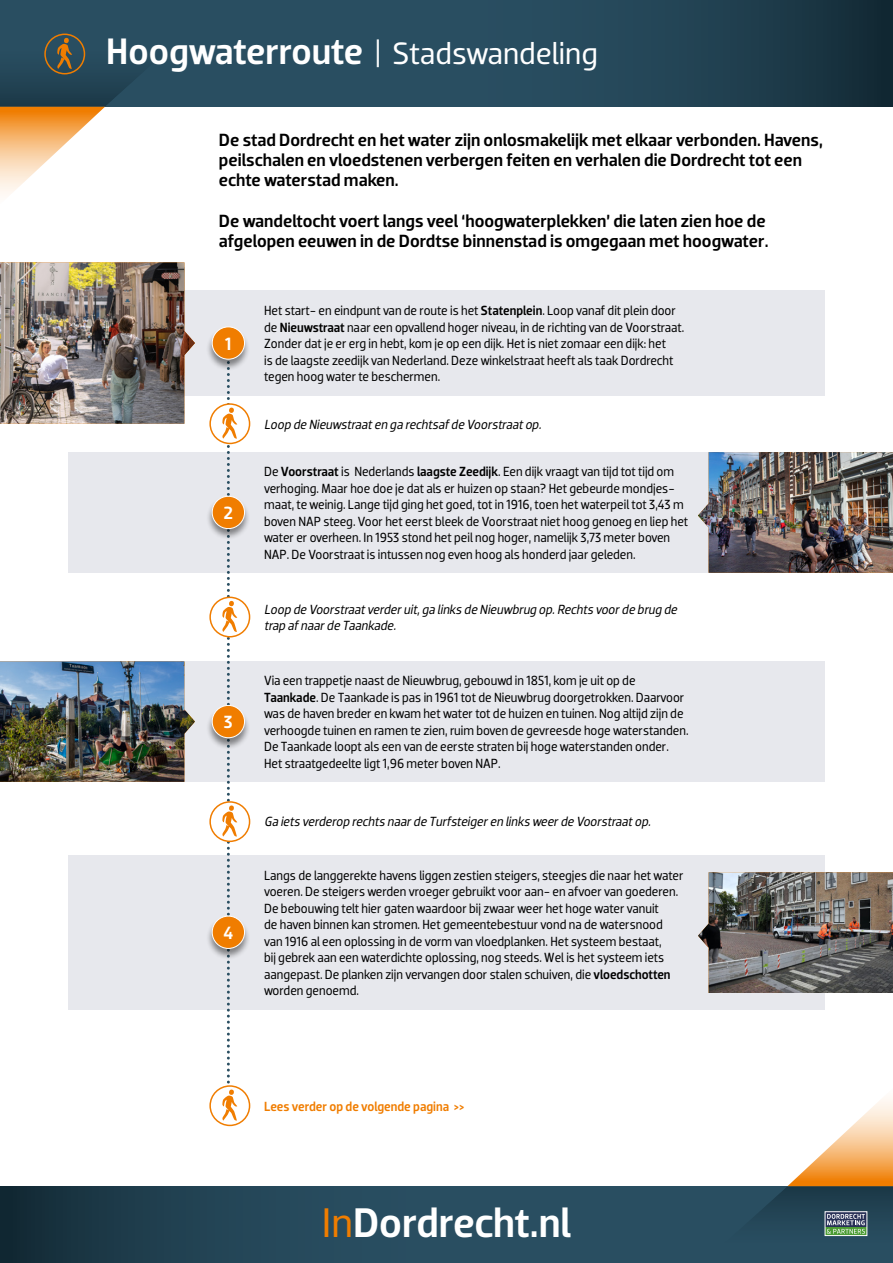
<style>
.page{position:relative;width:893px;height:1263px;background:#fff}
.page>*{position:absolute;margin:0;border:0;box-sizing:border-box;transform-origin:0 0}
.t1{font:500 42.15px "Dobra";letter-spacing:-.005em;color:#fff}
.t2{font:31.5px "Dobra";color:#fff}
.t3{font:500 18px/20.2px "Dobra";letter-spacing:-.005em;color:#000}
.t4{font:500 18px "Dobra";color:#fff}
.t5{font:13.5px/16.5px "Dobra";color:#000;scale:.95 1}
.t6{font:italic 13.5px/16.5px "Dobra";color:#000;scale:.95 1}
.t7{font:500 13.5px "Dobra";color:#f07d00;scale:.95 1}
.s1{font-weight:500;font-size:37.5px}
.s2{font-weight:500}
.s3{font-weight:400;color:#f07d00}
</style>
<div class="page">
<svg style="left:0;top:1186px;width:702px;height:77px;fill:#284c5e"></svg>
<svg style="left:0;top:0;width:893px;height:107px;fill:#284d60"></svg>
<svg style="left:702px;top:1098px;width:191px;height:165px"></svg>
<div style="left:825px;top:1211px;width:42px;height:25px;border:1px solid #fff"></div>
<div style="left:68px;top:290px;width:757px;height:106px;background:#e7e8ed"></div>
<div style="left:68px;top:452px;width:757px;height:121px;background:#e7e8ed"></div>
<div style="left:68px;top:661px;width:757px;height:121px;background:#e7e8ed"></div>
<div style="left:68px;top:855px;width:757px;height:155px;background:#e7e8ed"></div>
<div style="left:209px;top:403px;width:41px;height:41px;border:2px solid #f07d00;border-radius:50%"></div>
<div style="left:209px;top:597px;width:41px;height:40px;border:2px solid #f07d00;border-radius:50%"></div>
<div style="left:209px;top:801px;width:41px;height:41px;border:2px solid #f07d00;border-radius:50%"></div>
<svg style="left:0;top:22px;width:199px;height:173px"></svg>
<div style="left:206px;top:327px;width:44px;height:44px;background:#000;opacity:.45"></div>
<div style="left:212px;top:327px;width:33px;height:32px;background:#f07d00;border-radius:50%"></div>
<div style="left:212px;top:326px;width:33px;height:34px;border:1px solid #fff;border-radius:50%"></div>
<div style="left:206px;top:496px;width:44px;height:44px;background:#000;opacity:.45"></div>
<svg style="left:212px;top:496px;width:33px;height:33px"></svg>
<div style="left:212px;top:496px;width:33px;height:33px;border:1px solid #fff;border-radius:50%"></div>
<div style="left:206px;top:706px;width:44px;height:43px;background:#000;opacity:.45"></div>
<svg style="left:212px;top:705px;width:33px;height:33px"></svg>
<div style="left:212px;top:705px;width:33px;height:33px;border:1px solid #fff;border-radius:50%"></div>
<div style="left:206px;top:916px;width:44px;height:44px;background:#000;opacity:.45"></div>
<div style="left:212px;top:916px;width:33px;height:32px;background:#f07d00;border-radius:50%"></div>
<div style="left:212px;top:916px;width:33px;height:33px;border:1px solid #fff;border-radius:50%"></div>
<img style="left:0;top:262px;width:195px;height:162px">
<img style="left:0;top:661px;width:195px;height:121px">
<img style="left:698px;top:452px;width:195px;height:121px">
<img style="left:698px;top:872px;width:195px;height:121px">
<div style="left:209px;top:1085px;width:41px;height:41px;border:2px solid #f07d00;border-radius:50%"></div>
<svg style="left:222px;top:356px;width:15px;height:765px"></svg>
<h2 class="t2" style="left:106px;top:38px;width:493px"><span class="s1">Hoogwaterroute</span> | Stadswandeling</h2>
<h3 class="t3" style="left:219px;top:131px;width:605px">De stad Dordrecht en het water zijn onlosmakelijk met elkaar verbonden. Havens, peilschalen en vloedstenen verbergen feiten en verhalen die Dordrecht tot een echte waterstad maken.</h3>
<h3 class="t3" style="left:219px;top:212px;width:551px">De wandeltocht voert langs veel ‘hoogwaterplekken’ die laten zien hoe de afgelopen eeuwen in de Dordtse binnenstad is omgegaan met hoogwater.</h3>
<h3 class="t4" style="left:225px;top:337px;width:8px">1</h3>
<h3 class="t4" style="left:224px;top:506px;width:11px">2</h3>
<h3 class="t4" style="left:224px;top:715px;width:10px">3</h3>
<h3 class="t4" style="left:223px;top:926px;width:11px">4</h3>
<p class="t5" style="left:264px;top:303px;width:444px">Het start- en eindpunt van de route is het <span class="s2">Statenplein</span>. Loop vanaf dit plein door de <span class="s2">Nieuwstraat</span> naar een opvallend hoger niveau, in de richting van de Voorstraat.<br>Zonder dat je er erg in hebt, kom je op een dijk. Het is niet zomaar een dijk: het<br>is de laagste zeedijk van Nederland. Deze winkelstraat heeft als taak Dordrecht tegen hoog water te beschermen.</p>
<p class="t6" style="left:264px;top:416px;width:296px">Loop de Nieuwstraaten ga rechtsafde Voorstraatop.</p>
<p class="t5" style="left:264px;top:464px;width:448px">De <span class="s2">Voorstraat</span> is Nederlands <span class="s2">laagste Zeedijk</span>. Een dijk vraagt van tijd tot tijd om verhoging. Maar hoe doe je dat als er huizen op staan? Het gebeurde mondjes&shy;maat, te weinig. Lange tijd ging het goed, tot in 1916, toen het waterpeil tot 3,43 m boven NAP steeg. Voor het eerst bleek de Voorstraat niet hoog genoeg en liep het water er overheen. In 1953 stond het peil nog hoger, namelijk 3,73 meter boven NAP. De Voorstraat is intussen nog even hoog als honderd jaar geleden.</p>
<p class="t6" style="left:264px;top:601px;width:439px">Loop de Voorstraatverderuit,ga links de Nieuwbrug op.Rechts voorde brug de trap afnaarde Taankade.</p>
<p class="t5" style="left:264px;top:673px;width:448px">Via een trappetje naast de Nieuwbrug, gebouwd in 1851, kom je uit op de <span class="s2">Taankade</span>. De Taankade is pas in 1961 tot de Nieuwbrug doorgetrokken. Daarvoor was de haven breder en kwam het water tot de huizen en tuinen. Nog altijd zijn de verhoogde tuinen en ramen te zien, ruim boven de gevreesde hoge waterstanden.<br>De Taankade loopt als een van de eerste straten bij hoge waterstanden onder.<br>Het straatgedeelte ligt 1,96 meter boven NAP.</p>
<p class="t6" style="left:264px;top:814px;width:411px">Ga iets verderop rechts naarde Turfsteigeren links weerde Voorstraatop.</p>
<p class="t5" style="left:264px;top:867px;width:443px">Langs de langgerekte havens liggen zestien steigers, steegjes die naar het water voeren. De steigers werden vroeger gebruikt voor aan- en afvoer van goederen.<br>De bebouwing telt hier gaten waardoor bij zwaar weer het hoge water vanuit<br>de haven binnen kan stromen. Het gemeentebestuur vond na de watersnood van 1916 al een oplossing in de vorm van vloedplanken. Het systeem bestaat,<br>bij gebrek aan een waterdichte oplossing, nog steeds. Wel is het systeem iets aangepast. De planken zijn vervangen door stalen schuiven, die <span class="s2">vloedschotten </span>worden genoemd.</p>
<p class="t7" style="left:264px;top:1101px;width:213px">Lees verder op de volgende pagina &gt;&gt;</p>
<h1 class="t1" style="left:322px;top:1207px;width:251px"><span class="s3">In</span>Dordrecht.nl</h1>
</div>
